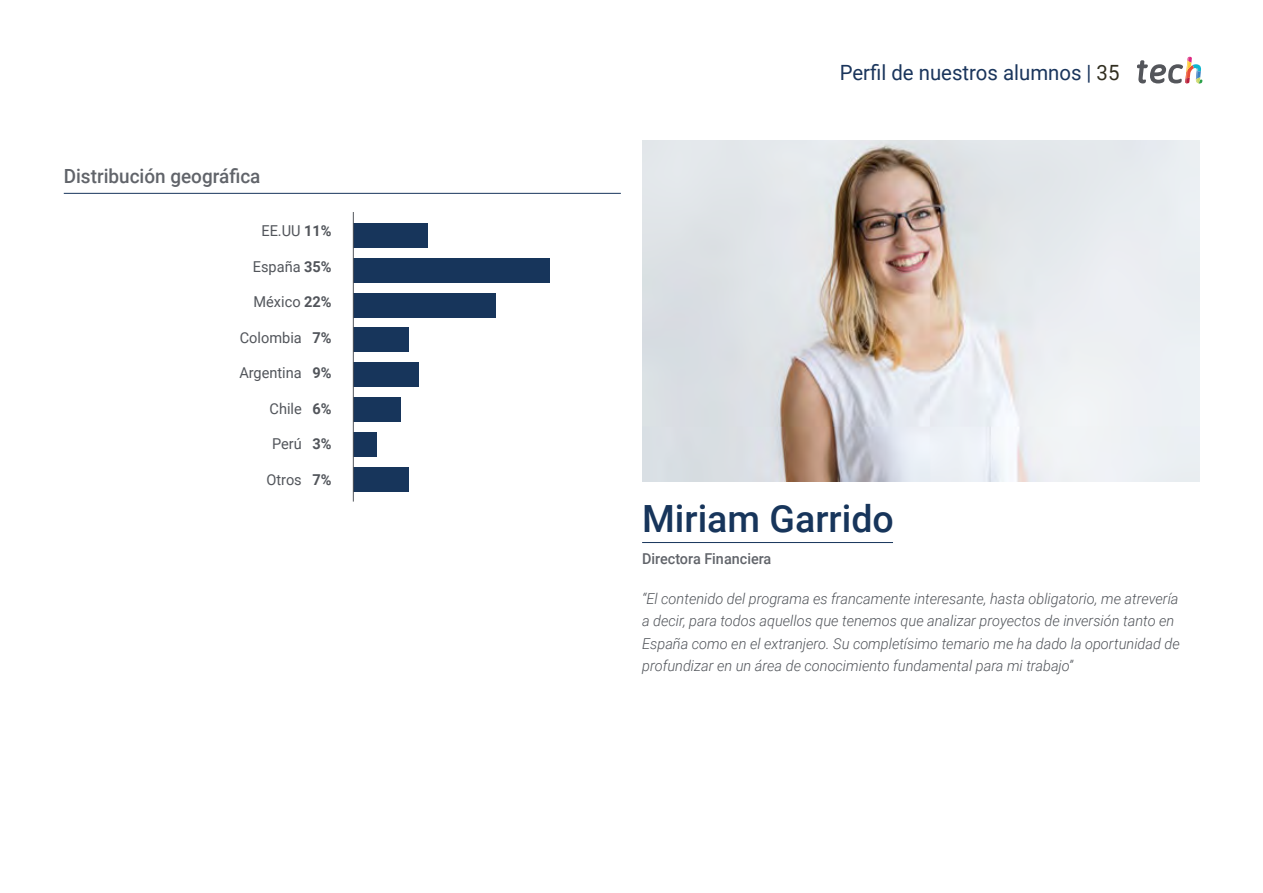
<style>
.page{position:relative;width:1263px;height:893px;background:#fff}
.page>*{position:absolute;margin:0;border:0;box-sizing:border-box;transform-origin:0 0}
.t1{font:500 37.5px "Roboto";color:#17355b}
.t2{font:21px "Roboto";color:#1a355c}
.t3{font:500 19.5px "Roboto";color:#61646a}
.t4{font:italic 300 15px/22.5px "Roboto";color:#52555b}
.t5{font:15px "Roboto";color:#52555b}
.t6{font:500 15px "Roboto";color:#61646a;scale:.96 1}
.s1{font-weight:700}
.s2{color:#312e20}
</style>
<div class="page">
<svg style="left:1137px;top:57px;width:65px;height:27px"></svg>
<img style="left:642px;top:140px;width:557px;height:341px">
<hr style="left:64px;top:193px;width:557px;height:1px;background:#17355b">
<div style="left:353px;top:223px;width:75px;height:25px;background:#17355b"></div>
<div style="left:353px;top:397px;width:48px;height:25px;background:#17355b"></div>
<div style="left:353px;top:258px;width:197px;height:25px;background:#17355b"></div>
<div style="left:353px;top:432px;width:24px;height:25px;background:#17355b"></div>
<div style="left:353px;top:293px;width:143px;height:24px;background:#17355b"></div>
<div style="left:353px;top:467px;width:56px;height:24px;background:#17355b"></div>
<div style="left:353px;top:327px;width:56px;height:25px;background:#17355b"></div>
<div style="left:353px;top:362px;width:66px;height:25px;background:#17355b"></div>
<hr style="left:353px;top:212px;width:1px;height:290px;background:#52555b">
<hr style="left:642px;top:542px;width:251px;height:1px;background:#17355b">
<h3 class="t3" style="left:64px;top:162px;width:198px">Distribución geográfica</h3>
<p class="t5" style="left:261px;top:221px;width:72px">EE.UU <span class="s1">11%</span></p>
<p class="t5" style="left:253px;top:256px;width:80px">España <span class="s1">35%</span></p>
<p class="t5" style="left:254px;top:292px;width:80px">México <span class="s1">22%</span></p>
<p class="t5" style="left:240px;top:327px;width:93px">Colombia <span class="s1">7%</span></p>
<p class="t5" style="left:239px;top:363px;width:94px">Argentina <span class="s1">9%</span></p>
<p class="t5" style="left:270px;top:398px;width:64px">Chile <span class="s1">6%</span></p>
<p class="t5" style="left:272px;top:434px;width:61px">Perú <span class="s1">3%</span></p>
<p class="t5" style="left:266px;top:469px;width:67px">Otros <span class="s1">7%</span></p>
<h2 class="t2" style="left:840px;top:57px;width:281px">Perfil de nuestros alumnos | <span class="s2">35</span></h2>
<h1 class="t1" style="left:642px;top:493px;width:253px">Miriam Garrido</h1>
<p class="t6" style="left:642px;top:549px;width:136px">Directora Financiera</p>
<p class="t4" style="left:642px;top:586px;width:539px">“El contenido del programa es francamente interesante, hasta obligatorio, me atrevería a decir, para todos aquellos que tenemos que analizar proyectos de inversión tanto en España como en el extranjero. Su completísimo temario me ha dado la oportunidad de profundizar en un área de conocimiento fundamental para mi trabajo”</p>
</div>
